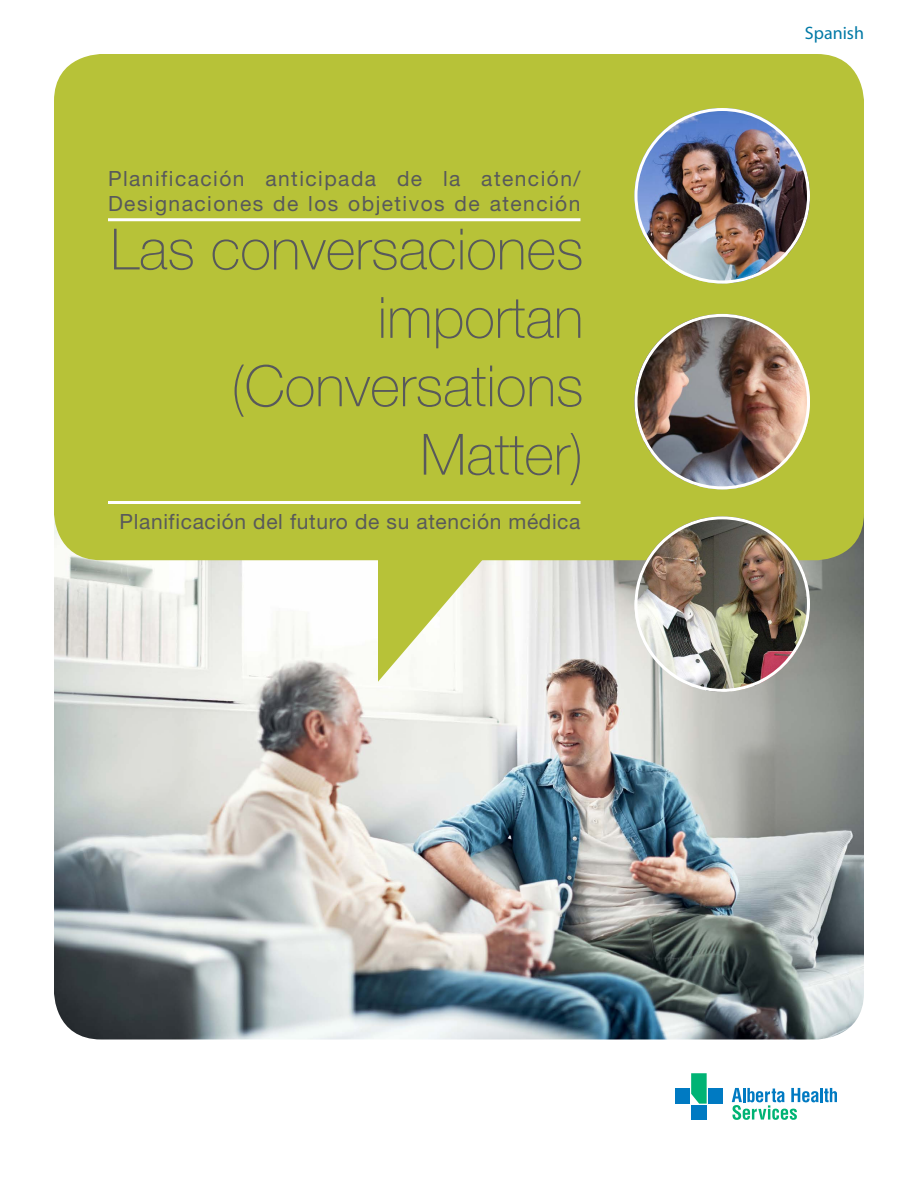
<style>
.page{position:relative;width:918px;height:1188px;background:#fff}
.page>*{position:absolute;margin:0;border:0;box-sizing:border-box;transform-origin:0 0}
.t1{font:100 57px/68.4px "Helvetica Neue LT Std";color:#58595b;text-align:right}
.t2{font:21px/25.2px "Helvetica Neue LT Std";letter-spacing:.07em;color:#58595b}
.t3{font:21px "Helvetica Neue LT Std";letter-spacing:.03em;color:#58595b}
.t4{font:18px "Myriad Pro";color:#0079a6}
</style>
<div class="page">
<img style="left:54px;top:520px;width:810px;height:520px">
<svg style="left:378px;top:560px;width:202px;height:122px"></svg>
<div style="left:54px;top:54px;width:810px;height:506px;background:#b7c238;border-radius:47px"></div>
<svg style="left:732px;top:1088px;width:105px;height:32px"></svg>
<div style="left:675px;top:1088px;width:15px;height:16px;background:#007ac2"></div>
<div style="left:708px;top:1088px;width:15px;height:16px;background:#007ac2"></div>
<div style="left:691px;top:1105px;width:16px;height:15px;background:#007ac2"></div>
<svg style="left:691px;top:1073px;width:16px;height:31px"></svg>
<img style="left:634px;top:108px;width:176px;height:176px;border-radius:88px">
<img style="left:634px;top:314px;width:176px;height:175px;border-radius:88px">
<img style="left:634px;top:516px;width:176px;height:176px;border-radius:88px">
<hr style="left:108px;top:218px;width:472px;height:3px;background:#fff">
<hr style="left:108px;top:501px;width:472px;height:3px;background:#fff">
<p class="t2" style="left:108px;top:166px;width:474px">Planificación anticipada de la atención/<br>Designaciones de los objetivos de atención</p>
<h1 class="t1" style="left:110px;top:215px;width:475px">Las conversaciones importan (Conversations<br>Matter)</h1>
<p class="t3" style="left:120px;top:509px;width:462px">Planificación del futuro de su atención médica</p>
<p class="t4" style="left:805px;top:22px;width:61px">Spanish</p>
</div>
